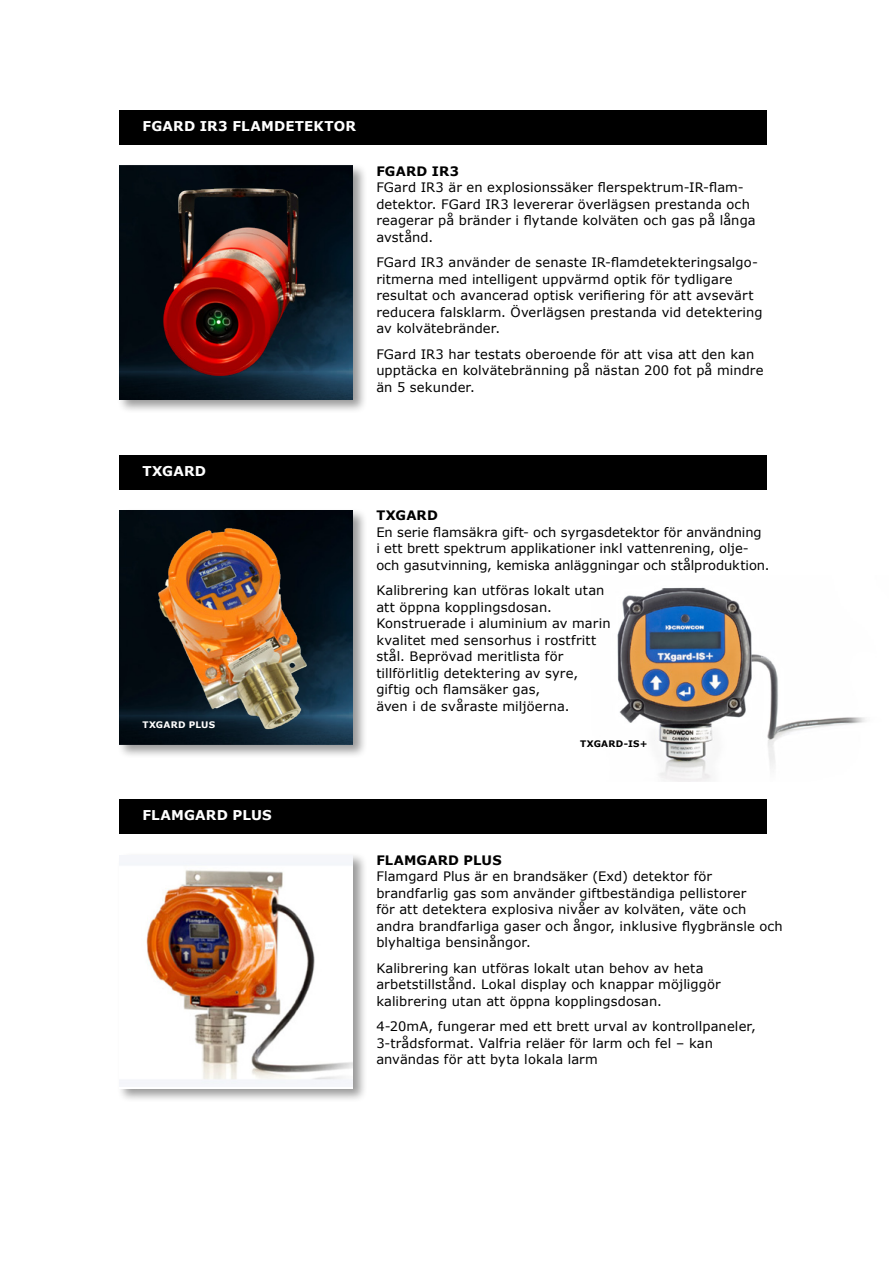
<style>
.page{position:relative;width:893px;height:1263px;background:#fff}
.page>*{position:absolute;margin:0;border:0;box-sizing:border-box;transform-origin:0 0}
.t1{font:700 13.5px "Verdana";letter-spacing:.015em;color:#fff}
.t2{font:13.05px/16.5px "Verdana";letter-spacing:.01em;color:#000}
.t3{font:700 13.05px "Verdana";letter-spacing:.015em;color:#000}
.t4{font:700 9px "Verdana";letter-spacing:.03em;color:#fff}
.t5{font:700 9px "Verdana";letter-spacing:.03em;color:#000}
</style>
<div class="page">
<img style="left:617px;top:587px;width:249px;height:194px">
<div style="left:116px;top:852px;width:252px;height:251px;background:#000;opacity:.4"></div>
<div style="left:116px;top:163px;width:252px;height:251px;background:#000;opacity:.4"></div>
<img style="left:119px;top:166px;width:234px;height:234px">
<div style="left:119px;top:799px;width:647px;height:34px;background:#000"></div>
<div style="left:119px;top:455px;width:647px;height:34px;background:#000"></div>
<div style="left:119px;top:111px;width:647px;height:34px;background:#000"></div>
<img style="left:163px;top:188px;width:143px;height:188px">
<div style="left:116px;top:508px;width:252px;height:251px;background:#000;opacity:.4"></div>
<img style="left:119px;top:510px;width:234px;height:234px">
<img style="left:150px;top:523px;width:173px;height:211px">
<img style="left:119px;top:856px;width:234px;height:230px">
<p class="t1" style="left:142px;top:118px;width:215px">FGARD IR3 FLAMDETEKTOR</p>
<p class="t3" style="left:376px;top:163px;width:84px">FGARD IR3</p>
<p class="t2" style="left:376px;top:180px;width:381px">FGard IR3 är en explosionssäker flerspektrum-IR-flam&shy;detektor. FGard IR3 levererar överlägsen prestanda och reagerar på bränder i flytande kolväten och gas på långa avstånd.</p>
<p class="t2" style="left:376px;top:254px;width:388px">FGard IR3 använder de senaste IR-flamdetekteringsalgo&shy;ritmerna med intelligent uppvärmd optik för tydligare resultat och avancerad optisk verifiering för att avsevärt reducera falsklarm. Överlägsen prestanda vid detektering av kolvätebränder.</p>
<p class="t2" style="left:376px;top:346px;width:389px">FGard IR3 har testats oberoende för att visa att den kan upptäcka en kolvätebränning på nästan 200 fot på mindre än 5 sekunder.</p>
<p class="t1" style="left:142px;top:462px;width:65px">TXGARD</p>
<p class="t4" style="left:142px;top:719px;width:74px">TXGARD PLUS</p>
<p class="t1" style="left:142px;top:807px;width:131px">FLAMGARD PLUS</p>
<p class="t3" style="left:376px;top:507px;width:63px">TXGARD</p>
<p class="t2" style="left:376px;top:524px;width:395px">En serie flamsäkra gift- och syrgasdetektor för användning<br>i ett brett spektrum applikationer inkl vattenrening, olje&shy;och gasutvinning, kemiska anläggningar och stålproduktion.</p>
<p class="t2" style="left:376px;top:582px;width:236px">Kalibrering kan utföras lokalt utan att öppna kopplingsdosan.<br>Konstruerade i aluminium av marin kvalitet med sensorhus i rostfritt stål. Beprövad meritlista för tillförlitlig detektering av syre, giftig och flamsäker gas,<br>även i de svåraste miljöerna.</p>
<p class="t5" style="left:580px;top:738px;width:69px">TXGARD-IS+</p>
<p class="t3" style="left:376px;top:851px;width:127px">FLAMGARD PLUS</p>
<p class="t2" style="left:376px;top:868px;width:408px">Flamgard Plus är en brandsäker (Exd) detektor för brandfarlig gas som använder giftbeständiga pellistorer<br>för att detektera explosiva nivåer av kolväten, väte och andra brandfarliga gaser och ångor, inklusive flygbränsle och blyhaltiga bensinångor.</p>
<p class="t2" style="left:376px;top:960px;width:346px">Kalibrering kan utföras lokalt utan behov av heta arbetstillstånd. Lokal display och knappar möjliggör kalibrering utan att öppna kopplingsdosan.</p>
<p class="t2" style="left:376px;top:1018px;width:381px">4-20mA, fungerar med ett brett urval av kontrollpaneler,<br>3-trådsformat. Valfria reläer för larm och fel – kan användas för att byta lokala larm</p>
</div>
